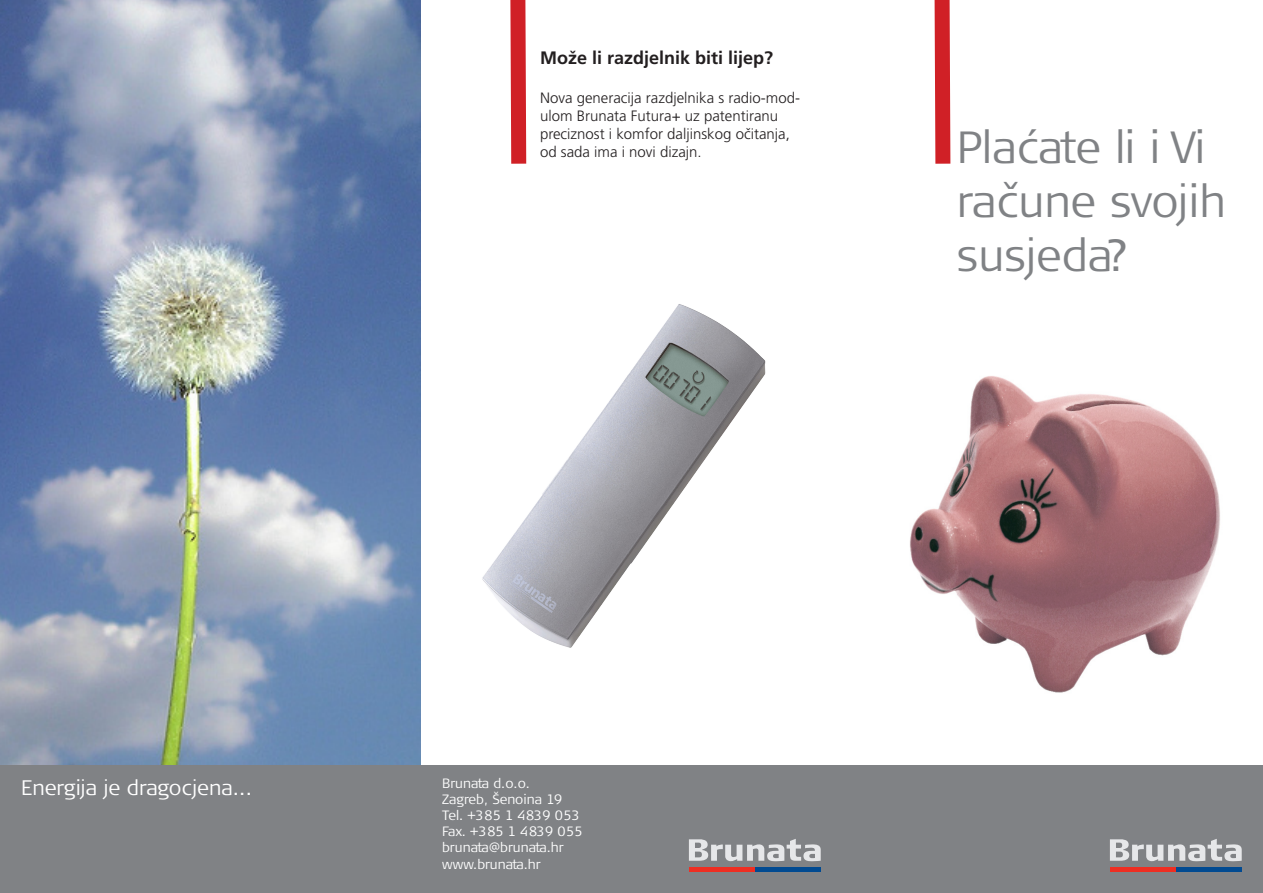
<style>
.page{position:relative;width:1263px;height:893px;background:#fff}
.page>*{position:absolute;margin:0;border:0;box-sizing:border-box;transform-origin:0 0}
.Forside{font:300 45px/54px "Signa CE Column";color:#808285}
.t1{font:300 21px "Signa CE Column";color:#fff}
.t2{font:700 18px "Frutiger CE";color:#231f20}
.t3{font:300 15px/18px "Frutiger CE";color:#231f20}
.t4{font:300 13.5px "Signa CE Column";color:#fff}
</style>
<div class="page">
<svg style="left:934px;top:0;width:17px;height:164px;background:#d53a3f"></svg>
<img style="left:910px;top:376px;width:310px;height:317px">
<img style="left:482px;top:304px;width:284px;height:344px">
<svg style="left:510px;top:0;width:17px;height:164px;background:#d53a3f"></svg>
<img style="left:0;top:0;width:421px;height:765px">
<div style="left:0;top:765px;width:1263px;height:128px;background:#808285"></div>
<svg style="left:1110px;top:839px;width:132px;height:22px"></svg>
<div style="left:1110px;top:867px;width:66px;height:5px;background:#ee2e22"></div>
<div style="left:1176px;top:867px;width:66px;height:5px;background:#014a91"></div>
<svg style="left:689px;top:839px;width:132px;height:22px"></svg>
<div style="left:689px;top:867px;width:66px;height:5px;background:#ee2e22"></div>
<div style="left:755px;top:867px;width:66px;height:5px;background:#014a91"></div>
<p class="t2" style="left:540px;top:47px;width:235px">Može li razdjelnik biti lijep?</p>
<p class="t3" style="left:540px;top:89px;width:262px">Nova generacija razdjelnika s radio-mod&shy;ulom Brunata Futura+ uz patentiranu preciznost i komfor daljinskog očitanja, od sada ima i novi dizajn.</p>
<p class="Forside" style="left:957px;top:120px;width:271px">Plaćate li i Vi račune svojih susjeda?</p>
<p class="t1" style="left:21px;top:774px;width:232px">Energija je dragocjena...</p>
<p class="t4" style="left:442px;top:774px;width:89px">Brunata d.o.o.</p>
<p class="t4" style="left:442px;top:790px;width:122px">Zagreb, Šenoina 19</p>
<p class="t4" style="left:442px;top:807px;width:139px">Tel. +385 1 4839 053</p>
<p class="t4" style="left:442px;top:823px;width:142px">Fax. +385 1 4839 055</p>
<p class="t4" style="left:442px;top:839px;width:123px">brunata@brunata.hr</p>
<p class="t4" style="left:442px;top:855px;width:100px">www.brunata.hr</p>
</div>
